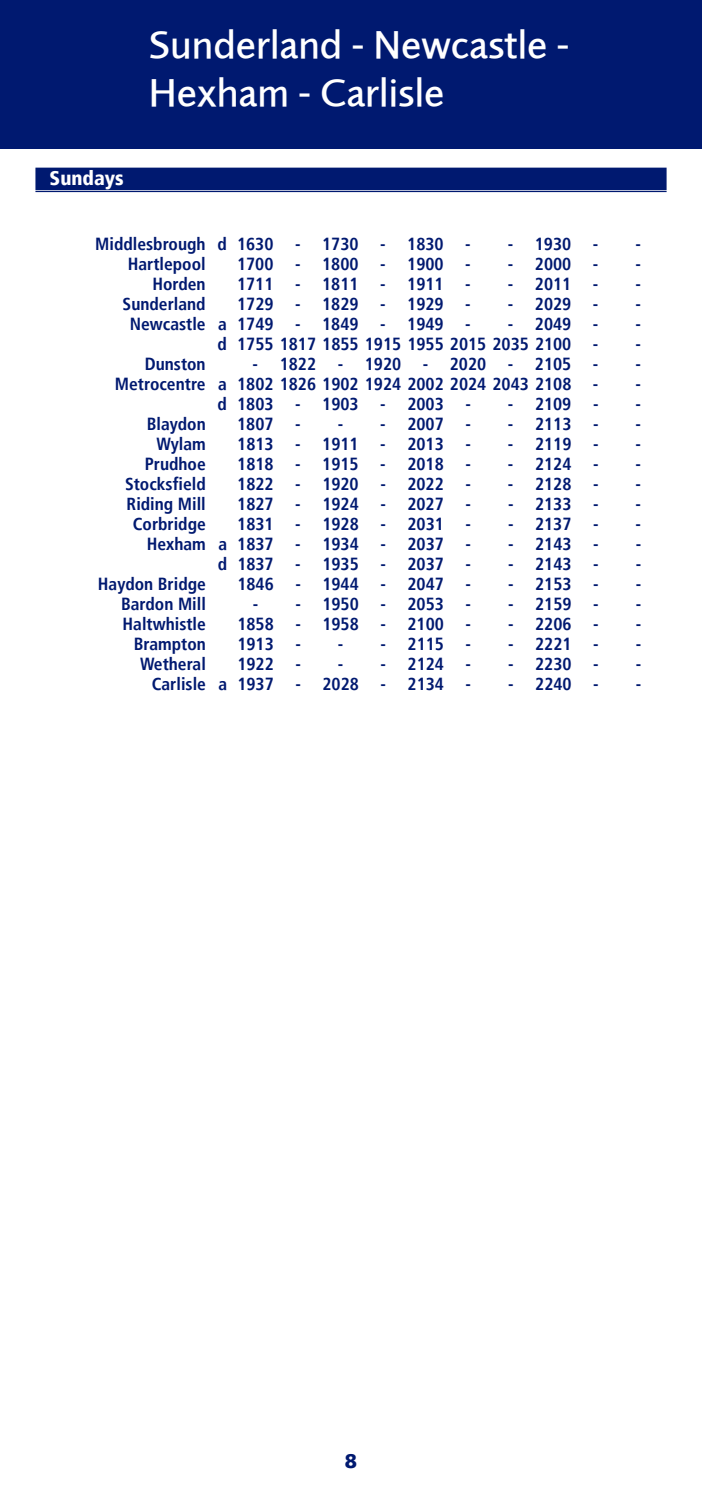
<style>
.page{position:relative;width:702px;height:1489px;background:#fff}
.page>*{position:absolute;margin:0;border:0;box-sizing:border-box;transform-origin:0 0}
.t1{font:500 40px/48px "Foundry Sans";color:#fff}
.t2{font:900 condensed 20px "Frutiger LT";color:#fff}
.t3{font:900 20px "Frutiger LT";color:#001970}
.t4{font:700 condensed 17.5px "Frutiger LT";color:#001970}
</style>
<div class="page">
<div style="left:0;top:0;width:702px;height:149px;background:#001970"></div>
<div style="left:35px;top:168px;width:631px;height:22px;background:#001970"></div>
<hr style="left:35px;top:191px;width:631px;height:1px;background:#001970">
<p class="t2" style="left:50px;top:166px;width:76px">Sundays</p>
<h1 class="t1" style="left:149px;top:20px;width:421px">Sunderland - Newcastle -<br>Hexham - Carlisle</h1>
<p class="t4" style="left:95px;top:233px;width:377px">Middlesbrough d 1630 - 1730 - 1830 -</p>
<p class="t4" style="left:507px;top:233px;width:92px">- 1930 -</p>
<p class="t4" style="left:635px;top:233px;width:7px">-</p>
<p class="t4" style="left:128px;top:253px;width:79px">Hartlepool</p>
<p class="t4" style="left:237px;top:253px;width:235px">1700 - 1800 - 1900 -</p>
<p class="t4" style="left:508px;top:253px;width:92px">- 2000 -</p>
<p class="t4" style="left:635px;top:253px;width:7px">-</p>
<p class="t4" style="left:152px;top:273px;width:55px">Horden</p>
<p class="t4" style="left:237px;top:273px;width:235px">1711 - 1811 - 1911 -</p>
<p class="t4" style="left:508px;top:273px;width:92px">- 2011 -</p>
<p class="t4" style="left:635px;top:273px;width:7px">-</p>
<p class="t4" style="left:123px;top:293px;width:85px">Sunderland</p>
<p class="t4" style="left:237px;top:293px;width:235px">1729 - 1829 - 1929 -</p>
<p class="t4" style="left:508px;top:293px;width:92px">- 2029 -</p>
<p class="t4" style="left:635px;top:293px;width:7px">-</p>
<p class="t4" style="left:130px;top:313px;width:342px">Newcastle a 1749 - 1849 - 1949 -</p>
<p class="t4" style="left:508px;top:313px;width:92px">- 2049 -</p>
<p class="t4" style="left:635px;top:313px;width:7px">-</p>
<p class="t4" style="left:217px;top:333px;width:382px">d 1755 1817 1855 1915 1955 2015 2035 2100 -</p>
<p class="t4" style="left:635px;top:333px;width:7px">-</p>
<p class="t4" style="left:145px;top:353px;width:62px">Dunston</p>
<p class="t4" style="left:252px;top:353px;width:347px">- 1822 - 1920 - 2020 - 2105 -</p>
<p class="t4" style="left:635px;top:353px;width:7px">-</p>
<p class="t4" style="left:115px;top:373px;width:485px">Metrocentre a 1802 1826 1902 1924 2002 2024 2043 2108 -</p>
<p class="t4" style="left:635px;top:373px;width:7px">-</p>
<p class="t4" style="left:218px;top:393px;width:255px">d 1803 - 1903 - 2003 -</p>
<p class="t4" style="left:508px;top:393px;width:92px">- 2109 -</p>
<p class="t4" style="left:635px;top:393px;width:7px">-</p>
<p class="t4" style="left:147px;top:413px;width:61px">Blaydon</p>
<p class="t4" style="left:237px;top:413px;width:65px">1807 -</p>
<p class="t4" style="left:338px;top:413px;width:135px">- - 2007 -</p>
<p class="t4" style="left:508px;top:413px;width:92px">- 2113 -</p>
<p class="t4" style="left:635px;top:413px;width:7px">-</p>
<p class="t4" style="left:156px;top:433px;width:51px">Wylam</p>
<p class="t4" style="left:237px;top:433px;width:235px">1813 - 1911 - 2013 -</p>
<p class="t4" style="left:508px;top:433px;width:92px">- 2119 -</p>
<p class="t4" style="left:635px;top:433px;width:7px">-</p>
<p class="t4" style="left:145px;top:453px;width:62px">Prudhoe</p>
<p class="t4" style="left:237px;top:453px;width:235px">1818 - 1915 - 2018 -</p>
<p class="t4" style="left:508px;top:453px;width:92px">- 2124 -</p>
<p class="t4" style="left:635px;top:453px;width:7px">-</p>
<p class="t4" style="left:125px;top:473px;width:82px">Stocksfield</p>
<p class="t4" style="left:237px;top:473px;width:235px">1822 - 1920 - 2022 -</p>
<p class="t4" style="left:508px;top:473px;width:92px">- 2128 -</p>
<p class="t4" style="left:635px;top:473px;width:7px">-</p>
<p class="t4" style="left:127px;top:493px;width:81px">Riding Mill</p>
<p class="t4" style="left:237px;top:493px;width:235px">1827 - 1924 - 2027 -</p>
<p class="t4" style="left:508px;top:493px;width:92px">- 2133 -</p>
<p class="t4" style="left:635px;top:493px;width:7px">-</p>
<p class="t4" style="left:133px;top:513px;width:74px">Corbridge</p>
<p class="t4" style="left:237px;top:513px;width:235px">1831 - 1928 - 2031 -</p>
<p class="t4" style="left:508px;top:513px;width:92px">- 2137 -</p>
<p class="t4" style="left:635px;top:513px;width:7px">-</p>
<p class="t4" style="left:147px;top:533px;width:325px">Hexham a 1837 - 1934 - 2037 -</p>
<p class="t4" style="left:508px;top:533px;width:92px">- 2143 -</p>
<p class="t4" style="left:635px;top:533px;width:7px">-</p>
<p class="t4" style="left:218px;top:553px;width:255px">d 1837 - 1935 - 2037 -</p>
<p class="t4" style="left:508px;top:553px;width:92px">- 2143 -</p>
<p class="t4" style="left:635px;top:553px;width:7px">-</p>
<p class="t4" style="left:98px;top:573px;width:109px">Haydon Bridge</p>
<p class="t4" style="left:237px;top:573px;width:235px">1846 - 1944 - 2047 -</p>
<p class="t4" style="left:508px;top:573px;width:92px">- 2153 -</p>
<p class="t4" style="left:635px;top:573px;width:7px">-</p>
<p class="t4" style="left:121px;top:593px;width:86px">Bardon Mill</p>
<p class="t4" style="left:253px;top:593px;width:220px">- - 1950 - 2053 -</p>
<p class="t4" style="left:508px;top:593px;width:92px">- 2159 -</p>
<p class="t4" style="left:635px;top:593px;width:7px">-</p>
<p class="t4" style="left:122px;top:613px;width:85px">Haltwhistle</p>
<p class="t4" style="left:237px;top:613px;width:235px">1858 - 1958 - 2100 -</p>
<p class="t4" style="left:508px;top:613px;width:92px">- 2206 -</p>
<p class="t4" style="left:635px;top:613px;width:7px">-</p>
<p class="t4" style="left:134px;top:633px;width:74px">Brampton</p>
<p class="t4" style="left:237px;top:633px;width:65px">1913 -</p>
<p class="t4" style="left:338px;top:633px;width:135px">- - 2115 -</p>
<p class="t4" style="left:508px;top:633px;width:92px">- 2221 -</p>
<p class="t4" style="left:635px;top:633px;width:7px">-</p>
<p class="t4" style="left:140px;top:653px;width:67px">Wetheral</p>
<p class="t4" style="left:237px;top:653px;width:65px">1922 -</p>
<p class="t4" style="left:338px;top:653px;width:135px">- - 2124 -</p>
<p class="t4" style="left:508px;top:653px;width:92px">- 2230 -</p>
<p class="t4" style="left:635px;top:653px;width:7px">-</p>
<p class="t4" style="left:152px;top:673px;width:321px">Carlisle a 1937 - 2028 - 2134 -</p>
<p class="t4" style="left:508px;top:673px;width:92px">- 2240 -</p>
<p class="t4" style="left:635px;top:673px;width:7px">-</p>
<p class="t3" style="left:345px;top:1448px;width:14px">8</p>
</div>
